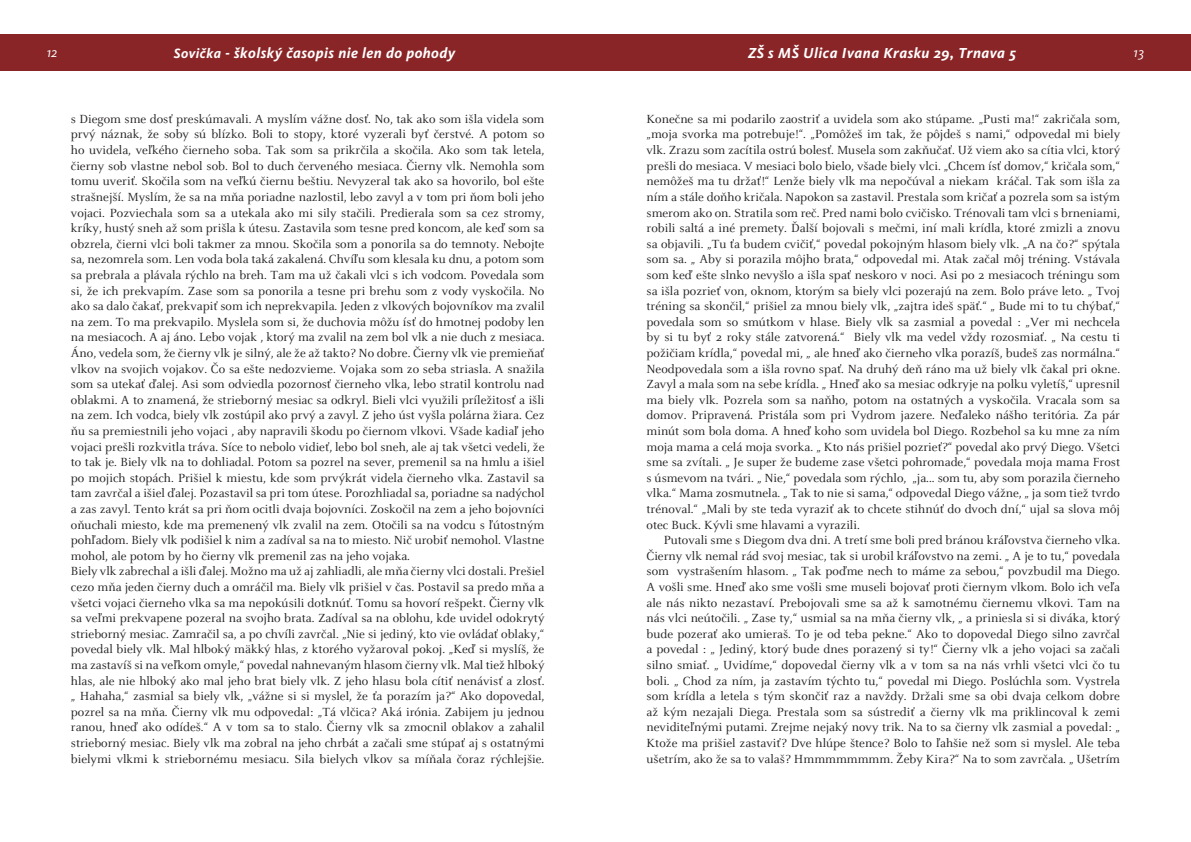
<style>
.page{position:relative;width:1191px;height:842px;background:#fff}
.page>*{position:absolute;margin:0;border:0;box-sizing:border-box;transform-origin:0 0}
.t1{font:italic 700 15px "Kievit Pro";letter-spacing:.03em;color:#fff}
.t2{font:italic 14px "Kievit Pro";color:#fff}
.text{font:13px/15.6px "Celeste Pro";color:#231f20;text-align:justify}
.s1{font-size:14px}
</style>
<div class="page">
<div style="left:595px;top:34px;width:596px;height:37px;background:#892527"></div>
<div style="left:0;top:34px;width:595px;height:37px;background:#892527"></div>
<p class="t2" style="left:47px;top:44px;width:12px">12</p>
<p class="t1" style="left:174px;top:44px;width:283px"><span class="s1">Sovička</span> - školský časopis nie len do pohody</p>
<p class="t1" style="left:748px;top:44px;width:269px">ZŠ s MŠ Ulica Ivana Krasku 29, Trnava 5</p>
<p class="t2" style="left:1133px;top:44px;width:12px">13</p>
<p class="text" style="left:71px;top:111px;width:475px">s Diegom sme dosť preskúmavali. A myslím vážne dosť. No, tak ako som išla videla som prvý náznak, že soby sú blízko. Boli to stopy, ktoré vyzerali byť čerstvé. A potom so ho uvidela, veľkého čierneho soba. Tak som sa prikrčila a skočila. Ako som tak letela, čierny sob vlastne nebol sob. Bol to duch červeného mesiaca. Čierny vlk. Nemohla som tomu uveriť. Skočila som na veľkú čiernu beštiu. Nevyzeral tak ako sa hovorilo, bol ešte strašnejší. Myslím, že sa na mňa poriadne nazlostil, lebo zavyl a v tom pri ňom boli jeho vojaci. Pozviechala som sa a utekala ako mi sily stačili. Predierala som sa cez stromy, kríky, hustý sneh až som prišla k útesu. Zastavila som tesne pred koncom, ale keď som sa obzrela, čierni vlci boli takmer za mnou. Skočila som a ponorila sa do temnoty. Nebojte sa, nezomrela som. Len voda bola taká zakalená. Chvíľu som klesala ku dnu, a potom som sa prebrala a plávala rýchlo na breh. Tam ma už čakali vlci s ich vodcom. Povedala som si, že ich prekvapím. Zase som sa ponorila a tesne pri brehu som z vody vyskočila. No ako sa dalo čakať, prekvapiť som ich neprekvapila. Jeden z vlkových bojovníkov ma zvalil na zem. To ma prekvapilo. Myslela som si, že duchovia môžu ísť do hmotnej podoby len na mesiacoch. A aj áno. Lebo vojak , ktorý ma zvalil na zem bol vlk a nie duch z mesiaca.<br>Áno, vedela som, že čierny vlk je silný, ale že až takto? No dobre. Čierny vlk vie premieňať vlkov na svojich vojakov. Čo sa ešte nedozvieme. Vojaka som zo seba striasla. A snažila som sa utekať ďalej. Asi som odviedla pozornosť čierneho vlka, lebo stratil kontrolu nad oblakmi. A to znamená, že strieborný mesiac sa odkryl. Bieli vlci využili príležitosť a išli na zem. Ich vodca, biely vlk zostúpil ako prvý a zavyl. Z jeho úst vyšla polárna žiara. Cez ňu sa premiestnili jeho vojaci , aby napravili škodu po čiernom vlkovi. Všade kadiaľ jeho vojaci prešli rozkvitla tráva. Síce to nebolo vidieť, lebo bol sneh, ale aj tak všetci vedeli, že to tak je. Biely vlk na to dohliadal. Potom sa pozrel na sever, premenil sa na hmlu a išiel po mojich stopách. Prišiel k miestu, kde som prvýkrát videla čierneho vlka. Zastavil sa tam zavrčal a išiel ďalej. Pozastavil sa pri tom útese. Porozhliadal sa, poriadne sa nadýchol a zas zavyl. Tento krát sa pri ňom ocitli dvaja bojovníci. Zoskočil na zem a jeho bojovníci oňuchali miesto, kde ma premenený vlk zvalil na zem. Otočili sa na vodcu s ľútostným pohľadom. Biely vlk podišiel k nim a zadíval sa na to miesto. Nič urobiť nemohol. Vlastne mohol, ale potom by ho čierny vlk premenil zas na jeho vojaka.</p>
<p class="text" style="left:71px;top:563px;width:475px">Biely vlk zabrechal a išli ďalej. Možno ma už aj zahliadli, ale mňa čierny vlci dostali. Prešiel cezo mňa jeden čierny duch a omráčil ma. Biely vlk prišiel v čas. Postavil sa predo mňa a všetci vojaci čierneho vlka sa ma nepokúsili dotknúť. Tomu sa hovorí rešpekt. Čierny vlk sa veľmi prekvapene pozeral na svojho brata. Zadíval sa na oblohu, kde uvidel odokrytý strieborný mesiac. Zamračil sa, a po chvíli zavrčal. „Nie si jediný, kto vie ovládať oblaky,“ povedal biely vlk. Mal hlboký mäkký hlas, z ktorého vyžaroval pokoj. „Keď si myslíš, že ma zastavíš si na veľkom omyle,“ povedal nahnevaným hlasom čierny vlk. Mal tiež hlboký hlas, ale nie hlboký ako mal jeho brat biely vlk. Z jeho hlasu bola cítiť nenávisť a zlosť. „ Hahaha,“ zasmial sa biely vlk, „vážne si si myslel, že ťa porazím ja?“ Ako dopovedal, pozrel sa na mňa. Čierny vlk mu odpovedal: „Tá vlčica? Aká irónia. Zabijem ju jednou ranou, hneď ako odídeš.“ A v tom sa to stalo. Čierny vlk sa zmocnil oblakov a zahalil strieborný mesiac. Biely vlk ma zobral na jeho chrbát a začali sme stúpať aj s ostatnými bielymi vlkmi k striebornému mesiacu. Sila bielych vlkov sa míňala čoraz rýchlejšie.</p>
<p class="text" style="left:646px;top:111px;width:475px">Konečne sa mi podarilo zaostriť a uvidela som ako stúpame. „Pusti ma!“ zakričala som, „moja svorka ma potrebuje!“. „Pomôžeš im tak, že pôjdeš s nami,“ odpovedal mi biely vlk. Zrazu som zacítila ostrú bolesť. Musela som zakňučať. Už viem ako sa cítia vlci, ktorý prešli do mesiaca. V mesiaci bolo bielo, všade biely vlci. „Chcem ísť domov,“ kričala som,“ nemôžeš ma tu držať!“ Lenže biely vlk ma nepočúval a niekam kráčal. Tak som išla za ním a stále doňho kričala. Napokon sa zastavil. Prestala som kričať a pozrela som sa istým smerom ako on. Stratila som reč. Pred nami bolo cvičisko. Trénovali tam vlci s brneniami, robili saltá a iné premety. Ďalší bojovali s mečmi, iní mali krídla, ktoré zmizli a znovu sa objavili. „Tu ťa budem cvičiť,“ povedal pokojným hlasom biely vlk. „A na čo?“ spýtala som sa. „ Aby si porazila môjho brata,“ odpovedal mi. Atak začal môj tréning. Vstávala som keď ešte slnko nevyšlo a išla spať neskoro v noci. Asi po 2 mesiacoch tréningu som sa išla pozrieť von, oknom, ktorým sa biely vlci pozerajú na zem. Bolo práve leto. „ Tvoj tréning sa skončil,“ prišiel za mnou biely vlk, „zajtra ideš späť.“ „ Bude mi to tu chýbať,“ povedala som so smútkom v hlase. Biely vlk sa zasmial a povedal : „Ver mi nechcela by si tu byť 2 roky stále zatvorená.“ Biely vlk ma vedel vždy rozosmiať. „ Na cestu ti požičiam krídla,“ povedal mi, „ ale hneď ako čierneho vlka porazíš, budeš zas normálna.“ Neodpovedala som a išla rovno spať. Na druhý deň ráno ma už biely vlk čakal pri okne.<br>Zavyl a mala som na sebe krídla. „ Hneď ako sa mesiac odkryje na polku vyletíš,“ upresnil ma biely vlk. Pozrela som sa naňho, potom na ostatných a vyskočila. Vracala som sa domov. Pripravená. Pristála som pri Vydrom jazere. Neďaleko nášho teritória. Za pár minút som bola doma. A hneď koho som uvidela bol Diego. Rozbehol sa ku mne za ním moja mama a celá moja svorka. „ Kto nás prišiel pozrieť?“ povedal ako prvý Diego. Všetci sme sa zvítali. „ Je super že budeme zase všetci pohromade,“ povedala moja mama Frost s úsmevom na tvári. „ Nie,“ povedala som rýchlo, „ja... som tu, aby som porazila čierneho vlka.“ Mama zosmutnela. „ Tak to nie si sama,“ odpovedal Diego vážne, „ ja som tiež tvrdo trénoval.“ „Mali by ste teda vyraziť ak to chcete stihnúť do dvoch dní,“ ujal sa slova môj otec Buck. Kývli sme hlavami a vyrazili.</p>
<p class="text" style="left:646px;top:532px;width:475px;text-indent:17px">Putovali sme s Diegom dva dni. A tretí sme boli pred bránou kráľovstva čierneho vlka.<br>Čierny vlk nemal rád svoj mesiac, tak si urobil kráľovstvo na zemi. „ A je to tu,“ povedala som vystrašením hlasom. „ Tak poďme nech to máme za sebou,“ povzbudil ma Diego.<br>A vošli sme. Hneď ako sme vošli sme museli bojovať proti čiernym vlkom. Bolo ich veľa ale nás nikto nezastaví. Prebojovali sme sa až k samotnému čiernemu vlkovi. Tam na nás vlci neútočili. „ Zase ty,“ usmial sa na mňa čierny vlk, „ a priniesla si si diváka, ktorý bude pozerať ako umieraš. To je od teba pekne.“ Ako to dopovedal Diego silno zavrčal a povedal : „ Jediný, ktorý bude dnes porazený si ty!“ Čierny vlk a jeho vojaci sa začali silno smiať. „ Uvidíme,“ dopovedal čierny vlk a v tom sa na nás vrhli všetci vlci čo tu boli. „ Chod za ním, ja zastavím týchto tu,“ povedal mi Diego. Poslúchla som. Vystrela som krídla a letela s tým skončiť raz a navždy. Držali sme sa obi dvaja celkom dobre až kým nezajali Diega. Prestala som sa sústrediť a čierny vlk ma priklincoval k zemi neviditeľnými putami. Zrejme nejaký novy trik. Na to sa čierny vlk zasmial a povedal: „ Ktože ma prišiel zastaviť? Dve hlúpe štence? Bolo to ľahšie než som si myslel. Ale teba ušetrím, ako že sa to valaš? Hmmmmmmmm. Žeby Kira?“ Na to som zavrčala. „ Ušetrím</p>
</div>
